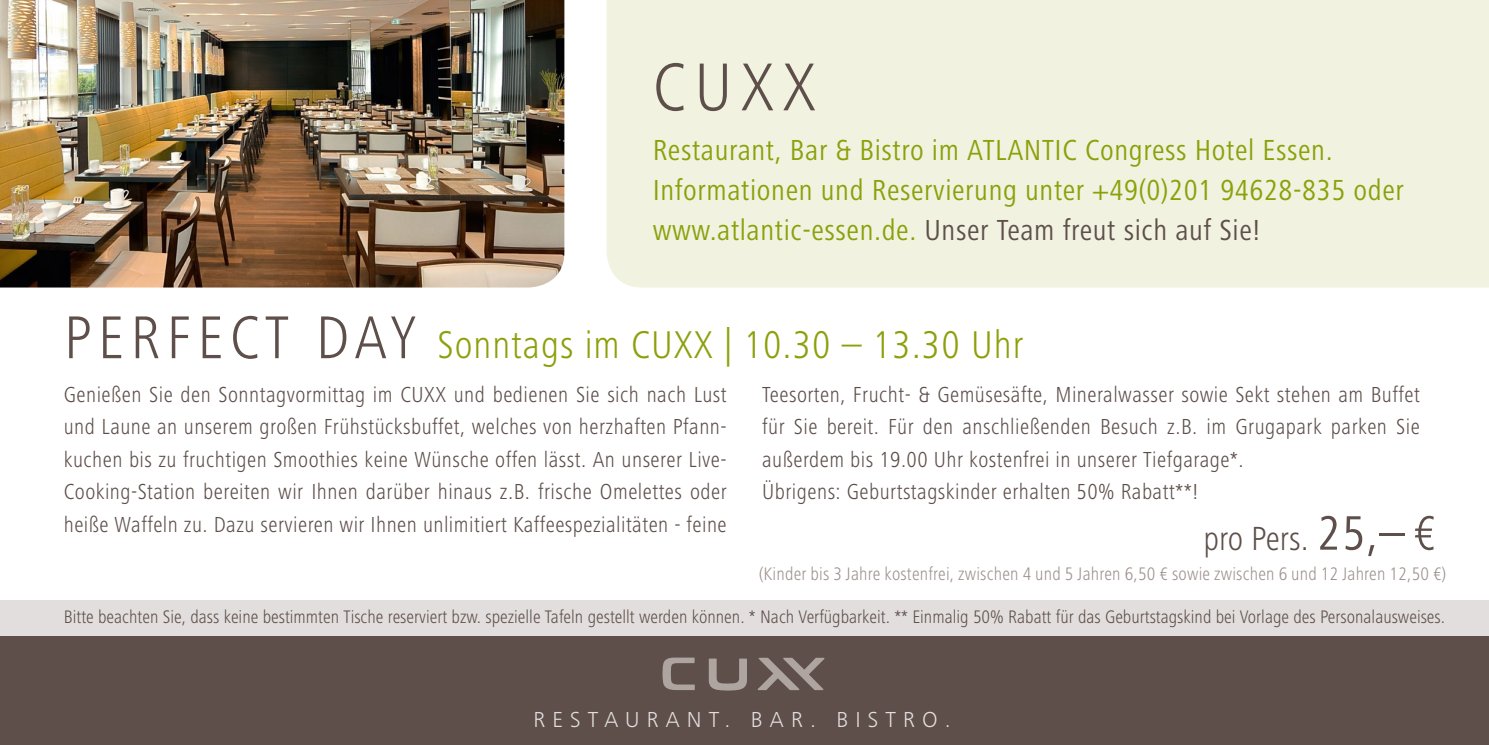
<style>
.page{position:relative;width:1489px;height:745px;background:#fff}
.page>*{position:absolute;margin:0;border:0;box-sizing:border-box;transform-origin:0 0}
.t1{font:300 condensed 70px "Frutiger Next LT";color:#5e4f4a}
.t2{font:300 condensed 40px "Frutiger Next LT";letter-spacing:.025em;color:#8da00b}
.t3{font:300 condensed 34.5px "Frutiger Next LT";color:#5e4f4a}
.t4{font:condensed 30px/40px "Frutiger Next LT";letter-spacing:.02em;color:#8da00b}
.t5{font:300 condensed 22.5px/32.5px "Frutiger Next LT";letter-spacing:.02em;color:#5e4f4a;text-align:justify}
.t6{font:300 22.5px "Frutiger Next LT";letter-spacing:.32em;color:#e2dedd}
.t7{font:300 condensed 18.75px "Frutiger Next LT";color:#5e4f4a}
.t8{font:300 condensed 18.75px "Frutiger Next LT";letter-spacing:.01em;color:#9e928e}
.s1{color:#5e4f4a}
.s2{font-size:62.5px;color:#5e4f4a}
.s3{font-weight:400;font-size:50px}
.s4{font-size:50px}
</style>
<div class="page">
<div style="left:0;top:599px;width:1488px;height:135px;background:#e2dedd"></div>
<svg style="left:606px;top:0;width:882px;height:287px;background:#f1f3e1"></svg>
<img style="left:0;top:0;width:564px;height:287px">
<div style="left:0;top:636px;width:1488px;height:108px;background:#5e4f4a"></div>
<svg style="left:758px;top:657px;width:66px;height:32px"></svg>
<svg style="left:662px;top:657px;width:32px;height:32px"></svg>
<svg style="left:708px;top:658px;width:39px;height:32px"></svg>
<h1 class="t1" style="left:652px;top:49px;width:165px">CUXX</h1>
<h3 class="t4" style="left:652px;top:130px;width:752px">Restaurant, Bar &amp; Bistro im ATLANTIC Congress Hotel Essen.<br>Informationen und Reservierung unter +49(0)201 94628-835 oder www.atlantic-essen.de. <span class="s1">Unser Team freut sich auf Sie!</span></h3>
<h2 class="t2" style="left:64px;top:323px;width:961px"><span class="s2">PERFECT DAY</span> Sonntags im CUXX | 10.30 – 13.30 Uhr</h2>
<p class="t5" style="left:64px;top:378px;width:664px">Genießen Sie den Sonntagvormittag im CUXX und bedienen Sie sich nach Lust und Laune an unserem großen Frühstücksbuffet, welches von herzhaften Pfann&shy;kuchen bis zu fruchtigen Smoothies keine Wünsche offen lässt. An unserer Live-Cooking-Station bereiten wir Ihnen darüber hinaus z.B. frische Omelettes oder heiße Waffeln zu. Dazu servieren wir Ihnen unlimitiert Kaffeespezialitäten - feine</p>
<p class="t5" style="left:762px;top:378px;width:659px;text-align:left">Teesorten, Frucht- &amp; Gemüsesäfte, Mineralwasser sowie Sekt stehen am Buffet für Sie bereit. Für den anschließenden Besuch z.B. im Grugapark parken Sie außerdem bis 19.00 Uhr kostenfrei in unserer Tiefgarage*.<br>Übrigens: Geburtstagskinder erhalten 50% Rabatt**!</p>
<p class="t8" style="left:758px;top:563px;width:689px">(Kinder bis 3 Jahre kostenfrei, zwischen 4 und 5 Jahren 6,50 € sowie zwischen 6 und 12 Jahren 12,50 €)</p>
<p class="t7" style="left:64px;top:605px;width:1382px">Bitte beachten Sie, dass keine bestimmten Tische reserviert bzw. spezielle Tafeln gestellt werden können. * Nach Verfügbarkeit. ** Einmalig 50% Rabatt für das Geburtstagskind bei Vorlage des Personalausweises.</p>
<h3 class="t3" style="left:1203px;top:519px;width:234px">pro Pers. <span class="s3">25,–</span> <span class="s4">€</span></h3>
<p class="t6" style="left:533px;top:707px;width:419px">RESTAURANT. BAR. BISTRO.</p>
</div>
